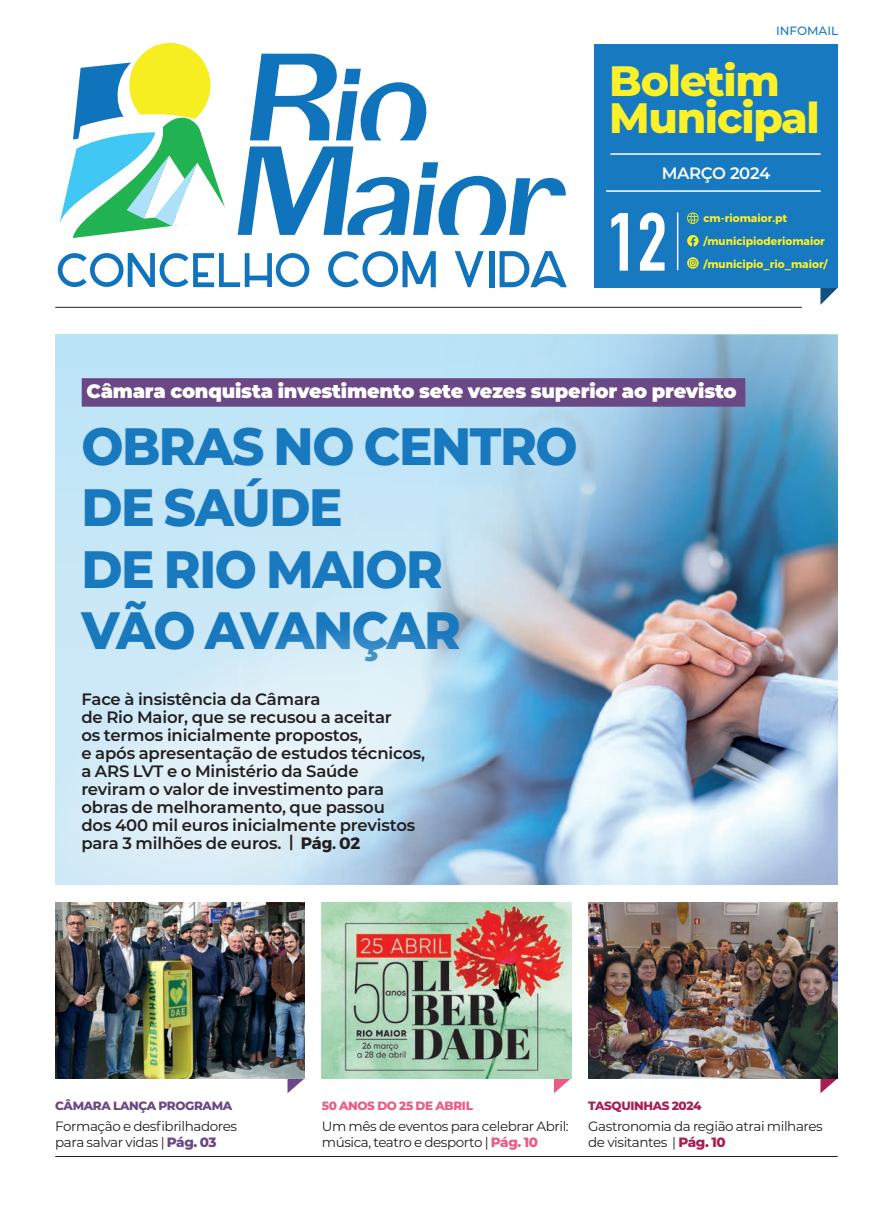
<style>
.page{position:relative;width:893px;height:1212px;background:#fff}
.page>*{position:absolute;margin:0;border:0;box-sizing:border-box;transform-origin:0 0}
.t1{font:700 81px "DIN Condensed";color:#fff}
.TÍTULO_A{font:800 52.5px/61.5px "Montserrat";letter-spacing:-.03em;color:#1979bf;scale:.95 1}
.t2{font:800 42.45px "Montserrat";letter-spacing:-.03em;color:#fbf029}
.ANT{font:900 19.35px "Montserrat";letter-spacing:-.01em;color:#fff}
.TÍTULO_A-2{font:600 16.5px/18px "Montserrat";letter-spacing:-.01em;color:#231f20}
.t3{font:600 16.5px "Montserrat";letter-spacing:-.025em;color:#fff}
.TXT{font:13.5px/16.5px "Montserrat";letter-spacing:-.03em;color:#231f20}
.TXT-2{font:800 12px "Montserrat";letter-spacing:-.03em;color:#6a4886}
.TXT-3{font:800 12px "Montserrat";letter-spacing:-.03em;color:#ea5b86}
.TXT-4{font:800 12px "Montserrat";letter-spacing:-.03em;color:#aa1c54}
.t4{font:500 12px "Montserrat";color:#1979bf}
.TXT-5{font:700 10.8px "Montserrat";color:#fbf029}
.s1{font-weight:700}
.s2{font-weight:800;color:#6a4886}
.s3{font-weight:800;color:#ea5b86}
.s4{font-weight:800;color:#aa1c54}
</style>
<div class="page">
<img style="left:531px;top:747px;width:307px;height:137px">
<img style="left:55px;top:334px;width:783px;height:413px">
<hr style="left:55px;top:1156px;width:783px;height:1px;background:#231f20">
<svg style="left:820px;top:288px;width:18px;height:17px"></svg>
<hr style="left:55px;top:307px;width:747px;height:1px;background:#231f20">
<div style="left:594px;top:44px;width:244px;height:244px;background:#1779bf"></div>
<hr style="left:611px;top:153px;width:209px;height:2px;background:#fff">
<hr style="left:607px;top:190px;width:213px;height:2px;background:#fff">
<hr style="left:677px;top:213px;width:1px;height:57px;background:#fff">
<svg style="left:687px;top:212px;width:12px;height:12px"></svg>
<svg style="left:687px;top:235px;width:12px;height:11px"></svg>
<svg style="left:687px;top:257px;width:12px;height:12px"></svg>
<svg style="left:288px;top:1078px;width:17px;height:15px"></svg>
<img style="left:55px;top:930px;width:250px;height:148px">
<svg style="left:554px;top:1078px;width:17px;height:15px"></svg>
<img style="left:322px;top:903px;width:249px;height:175px">
<svg style="left:820px;top:1078px;width:18px;height:15px"></svg>
<img style="left:588px;top:903px;width:250px;height:175px">
<div style="left:82px;top:378px;width:663px;height:29px;background:#6a4886"></div>
<svg style="left:55px;top:603px;width:476px;height:327px;background:#c4dae7"></svg>
<svg style="left:59px;top:42px;width:507px;height:196px"></svg>
<svg style="left:455px;top:251px;width:29px;height:36px"></svg>
<div style="left:489px;top:251px;width:5px;height:36px;background:#1074bc"></div>
<svg style="left:500px;top:251px;width:67px;height:36px"></svg>
<svg style="left:58px;top:253px;width:251px;height:34px"></svg>
<svg style="left:328px;top:251px;width:108px;height:36px"></svg>
<p class="t4" style="left:776px;top:22px;width:64px">INFOMAIL</p>
<p class="t2" style="left:609px;top:49px;width:172px">Boletim</p>
<p class="t2" style="left:609px;top:87px;width:212px">Municipal</p>
<p class="t3" style="left:662px;top:161px;width:110px">MARÇO 2024</p>
<p class="t1" style="left:607px;top:188px;width:62px">12</p>
<p class="TXT-5" style="left:704px;top:209px;width:85px">cm-riomaior.pt</p>
<p class="TXT-5" style="left:704px;top:232px;width:123px">/municipioderiomaior</p>
<p class="TXT-5" style="left:704px;top:256px;width:125px">/municipio_rio_maior/</p>
<p class="ANT" style="left:86px;top:377px;width:652px">Câmara conquista investimento sete vezes superior ao previsto</p>
<p class="TÍTULO_A" style="left:81px;top:412px;width:524px">OBRAS NO CENTRO<br>DE SAÚDE<br>DE RIO MAIOR<br>VÃO AVANÇAR</p>
<p class="TÍTULO_A-2" style="left:81px;top:689px;width:345px">Face à insistência da Câmara<br>de Rio Maior, que se recusou a aceitar<br>os termos inicialmente propostos,<br>e após apresentação de estudos técnicos, a ARS LVT e o Ministério da Saúde reviram o valor de investimento para obras de melhoramento, que passou<br>dos 400 mil euros inicialmente previstos para 3 milhões de euros. | <span class="s1">Pág. 02</span></p>
<p class="TXT-2" style="left:55px;top:1097px;width:178px">CÂMARA LANÇA PROGRAMA</p>
<p class="TXT" style="left:55px;top:1117px;width:183px">Formação e desfibrilhadores para salvar vidas | <span class="s2">Pág. 03</span></p>
<p class="TXT-3" style="left:322px;top:1097px;width:153px">50 ANOS DO 25 DE ABRIL</p>
<p class="TXT" style="left:322px;top:1117px;width:249px">Um mês de eventos para celebrar Abril: música, teatro e desporto | <span class="s3">Pág. 10</span></p>
<p class="TXT-4" style="left:588px;top:1097px;width:115px">TASQUINHAS 2024</p>
<p class="TXT" style="left:588px;top:1117px;width:236px">Gastronomia da região atrai milhares de visitantes | <span class="s4">Pág. 10</span></p>
</div>
